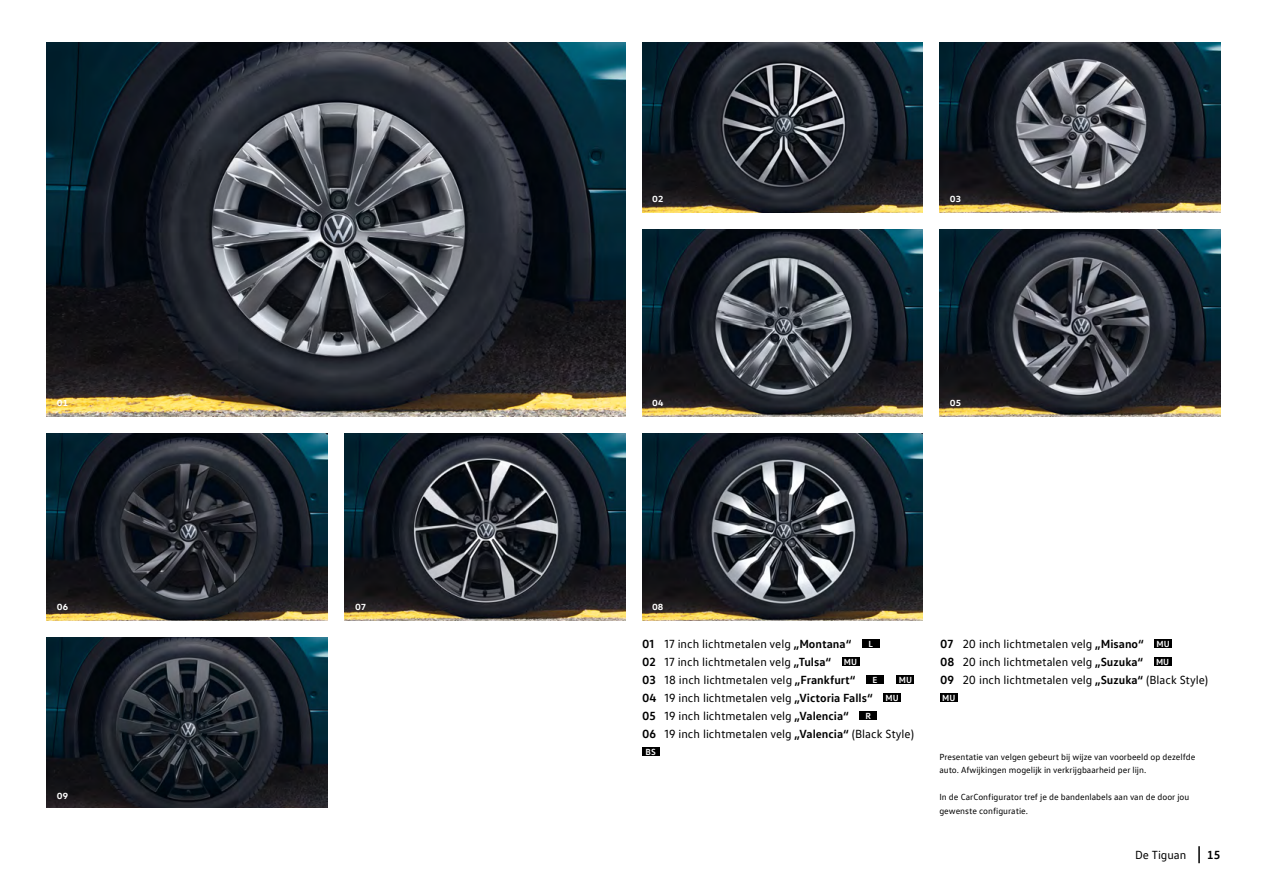
<style>
.page{position:relative;width:1263px;height:893px;background:#fff}
.page>*{position:absolute;margin:0;border:0;box-sizing:border-box;transform-origin:0 0}
.t1{font:12px/18px "VW Text";color:#000}
.t2{font:700 12px "VW Text";color:#000}
.t3{font:9px/13.5px "VW Text";color:#000}
.t4{font:700 9px "VW Head";color:#fff}
.t5{font:700 9px "VW Text";color:#fff}
.s1{font-weight:700}
.s2{font-weight:700;font-size:9px;color:#fff}
</style>
<div class="page">
<img style="left:47px;top:434px;width:280px;height:187px">
<img style="left:47px;top:638px;width:280px;height:170px">
<img style="left:47px;top:43px;width:578px;height:374px">
<img style="left:642px;top:230px;width:281px;height:187px">
<img style="left:642px;top:43px;width:281px;height:170px">
<img style="left:940px;top:230px;width:280px;height:187px">
<img style="left:940px;top:43px;width:280px;height:170px">
<img style="left:344px;top:434px;width:281px;height:187px">
<img style="left:642px;top:434px;width:281px;height:187px">
<svg style="left:1198px;top:846px;width:2px;height:17px"></svg>
<div style="left:862px;top:639px;width:17px;height:9px;background:#000"></div>
<div style="left:842px;top:657px;width:17px;height:9px;background:#000"></div>
<div style="left:866px;top:675px;width:17px;height:9px;background:#000"></div>
<div style="left:897px;top:675px;width:17px;height:9px;background:#000"></div>
<div style="left:883px;top:693px;width:18px;height:9px;background:#000"></div>
<div style="left:860px;top:711px;width:17px;height:9px;background:#000"></div>
<div style="left:642px;top:747px;width:17px;height:9px;background:#000"></div>
<div style="left:1155px;top:639px;width:17px;height:9px;background:#000"></div>
<div style="left:1154px;top:657px;width:17px;height:9px;background:#000"></div>
<div style="left:940px;top:693px;width:17px;height:9px;background:#000"></div>
<p class="t4" style="left:57px;top:397px;width:13px">01</p>
<p class="t4" style="left:57px;top:601px;width:13px">06</p>
<p class="t4" style="left:57px;top:790px;width:13px">09</p>
<p class="t4" style="left:355px;top:601px;width:12px">07</p>
<p class="t4" style="left:652px;top:193px;width:13px">02</p>
<p class="t4" style="left:950px;top:193px;width:13px">03</p>
<p class="t4" style="left:652px;top:397px;width:13px">04</p>
<p class="t4" style="left:950px;top:397px;width:13px">05</p>
<p class="t4" style="left:652px;top:601px;width:13px">08</p>
<p class="t1" style="left:642px;top:635px;width:211px"><span class="s1">01</span> 17 inch lichtmetalen velg <span class="s1">„Montana“</span></p>
<p class="t5" style="left:868px;top:638px;width:6px">L</p>
<p class="t1" style="left:642px;top:653px;width:217px"><span class="s1">02</span> 17 inch lichtmetalen velg <span class="s1">„Tulsa“</span> <span class="s2">MU<br></span><span class="s1">03</span> 18 inch lichtmetalen velg <span class="s1">„Frankfurt“</span></p>
<p class="t5" style="left:872px;top:674px;width:6px">E</p>
<p class="t5" style="left:899px;top:674px;width:15px">MU</p>
<p class="t1" style="left:642px;top:689px;width:258px"><span class="s1">04</span> 19 inch lichtmetalen velg <span class="s1">„Victoria Falls“</span> <span class="s2">MU<br></span><span class="s1">05</span> 19 inch lichtmetalen velg <span class="s1">„Valencia“</span></p>
<p class="t5" style="left:865px;top:710px;width:7px">R</p>
<p class="t1" style="left:642px;top:725px;width:273px"><span class="s1">06</span> 19 inch lichtmetalen velg <span class="s1">„Valencia“</span> (Black Style)</p>
<p class="t5" style="left:645px;top:746px;width:12px">BS</p>
<p class="t1" style="left:940px;top:635px;width:269px"><span class="s1">07</span> 20 inch lichtmetalen velg <span class="s1">„Misano“</span> <span class="s2">MU<br></span><span class="s1">08</span> 20 inch lichtmetalen velg <span class="s1">„Suzuka“</span> <span class="s2">MU<br></span><span class="s1">09</span> 20 inch lichtmetalen velg <span class="s1">„Suzuka“</span> (Black Style)</p>
<p class="t5" style="left:942px;top:692px;width:15px">MU</p>
<p class="t3" style="left:939px;top:750px;width:258px">Presentatie van velgen gebeurt bij wijze van voorbeeld op dezelfde auto. Afwijkingen mogelijk in verkrijgbaarheid per lijn.</p>
<p class="t3" style="left:939px;top:790px;width:252px">In de CarConfigurator tref je de bandenlabels aan van de door jou gewenste configuratie.</p>
<p class="t1" style="left:1135px;top:845px;width:53px">De Tiguan</p>
<p class="t2" style="left:1207px;top:847px;width:15px">15</p>
</div>
